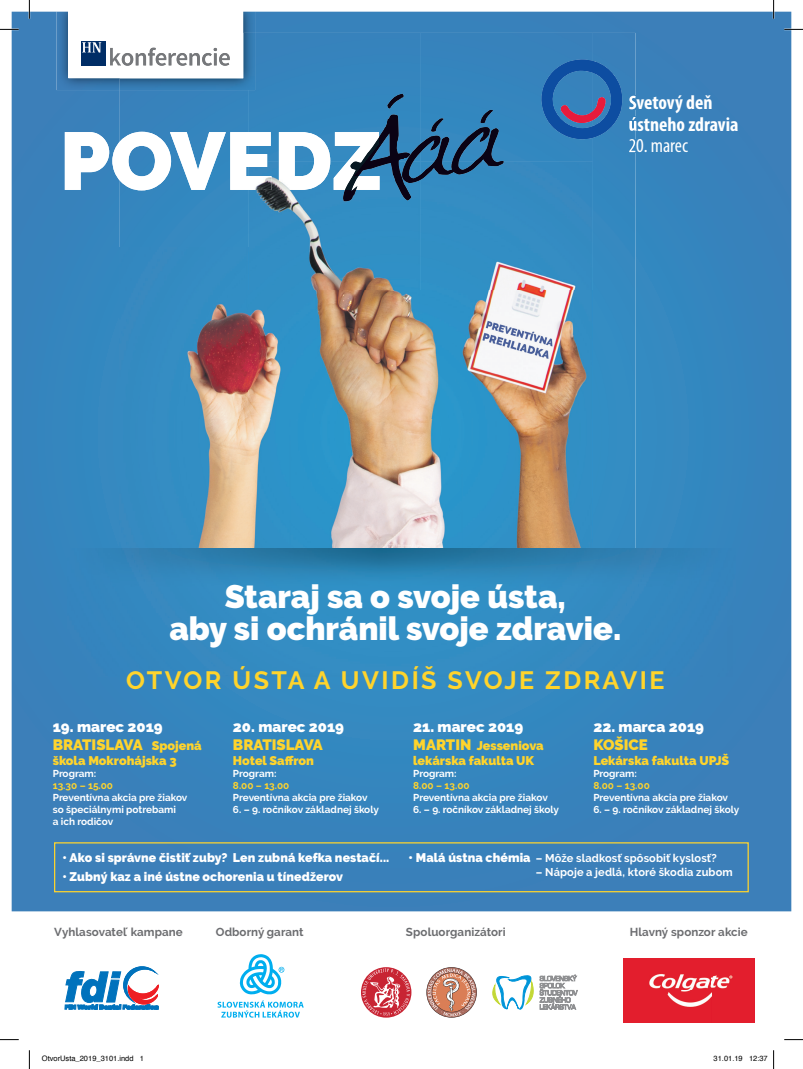
<style>
.page{position:relative;width:803px;height:1069px;background:#fff}
.page>*{position:absolute;margin:0;border:0;box-sizing:border-box;transform-origin:0 0}
.t1{font:900 32.5px/32.1px "Raleway";color:#fff;text-align:center}
.t2{font:700 25px "Raleway";letter-spacing:.1em;color:#ffd42c}
.t3{font:700 condensed 19.88px/21.4px "Myriad Pro";color:#fff}
.t4{font:condensed 19.88px "Myriad Pro";color:#fff}
.t5{font:900 15px/18px "Raleway";color:#fff}
.t6{font:900 15px "Raleway";color:#ffd42c}
.t7{font:900 12.5px "Raleway";letter-spacing:.01em;color:#fff}
.t8{font:900 12.5px/15px "Raleway";color:#ffd42c}
.t9{font:700 11.5px "Raleway";letter-spacing:.005em;color:#6c6d70}
.t10{font:700 11.25px "Raleway";letter-spacing:.01em;color:#fff}
.t11{font:700 10px/12px "Raleway";color:#fff}
.t12{font:700 10px "Raleway";color:#ffd42c}
.t13{font:7.5px "Helvetica";color:#000}
.s1{color:#ffd42c}
.s2{font-size:12.5px;color:#ffd42c}
.s3{font-size:15px}
.s4{font-weight:900;font-size:12.5px}
</style>
<div class="page">
<div style="left:12px;top:12px;width:779px;height:899px;background:#3782bb"></div>
<img style="left:56px;top:12px;width:199px;height:78px">
<div style="left:68px;top:12px;width:175px;height:66px;background:#fff"></div>
<div style="left:81px;top:41px;width:25px;height:25px;background:#002d66"></div>
<svg style="left:82px;top:42px;width:19px;height:11px"></svg>
<svg style="left:65px;top:94px;width:55px;height:107px"></svg>
<img style="left:249px;top:33px;width:344px;height:387px">
<img style="left:593px;top:33px;width:42px;height:515px">
<img style="left:120px;top:90px;width:129px;height:330px">
<img style="left:120px;top:420px;width:473px;height:128px">
<img style="left:120px;top:33px;width:135px;height:57px">
<img style="left:120px;top:33px;width:123px;height:45px">
<svg style="left:110px;top:48px;width:120px;height:18px"></svg>
<svg style="left:629px;top:96px;width:6px;height:13px"></svg>
<img style="left:629px;top:117px;width:6px;height:14px">
<svg style="left:629px;top:139px;width:6px;height:13px"></svg>
<img style="left:541px;top:59px;width:82px;height:80px">
<img style="left:560px;top:97px;width:49px;height:26px">
<img style="left:120px;top:132px;width:223px;height:58px">
<img style="left:343px;top:94px;width:68px;height:107px">
<img style="left:345px;top:137px;width:34px;height:53px">
<img style="left:402px;top:110px;width:102px;height:73px">
<img style="left:68px;top:549px;width:667px;height:127px">
<svg style="left:217px;top:1000px;width:87px;height:17px"></svg>
<svg style="left:240px;top:954px;width:44px;height:40px"></svg>
<svg style="left:65px;top:966px;width:94px;height:44px"></svg>
<img style="left:624px;top:958px;width:131px;height:64px">
<svg style="left:362px;top:968px;width:48px;height:48px"></svg>
<svg style="left:426px;top:967px;width:51px;height:50px"></svg>
<svg style="left:493px;top:974px;width:84px;height:35px"></svg>
<div style="left:54px;top:842px;width:695px;height:50px;border:1px solid #ffd42c"></div>
<svg style="left:0;top:29px;width:19px;height:1px"></svg>
<svg style="left:784px;top:29px;width:19px;height:1px"></svg>
<svg style="left:0;top:1039px;width:19px;height:1px"></svg>
<svg style="left:784px;top:1039px;width:19px;height:1px"></svg>
<svg style="left:29px;top:0;width:1px;height:19px"></svg>
<svg style="left:29px;top:1050px;width:1px;height:19px"></svg>
<svg style="left:773px;top:0;width:1px;height:19px"></svg>
<svg style="left:773px;top:1050px;width:1px;height:19px"></svg>
<h3 class="t3" style="left:628px;top:91px;width:112px">Svetový deň ústneho zdravia</h3>
<h3 class="t4" style="left:628px;top:133px;width:61px">20. marec</h3>
<h1 class="t1" style="left:169px;top:580px;width:453px">Staraj sa o svoje ústa,<br>aby si ochránil svoje zdravie.</h1>
<h2 class="t2" style="left:126px;top:666px;width:540px">OTVOR ÚSTA A UVIDÍŠ SVOJE ZDRAVIE</h2>
<h3 class="t5" style="left:53px;top:718px;width:150px">19. marec 2019<br><span class="s1">BRATISLAVA</span> <span class="s2">Spojená</span></h3>
<p class="t8" style="left:53px;top:753px;width:125px">škola Mokrohájska 3</p>
<p class="t11" style="left:53px;top:768px;width:45px">Program:</p>
<p class="t12" style="left:53px;top:780px;width:62px">13.30 – 15.00</p>
<p class="t11" style="left:53px;top:792px;width:136px">Preventívna akcia pre žiakov so špeciálnymi potrebami<br>a ich rodičov</p>
<h3 class="t5" style="left:233px;top:718px;width:113px">20. marec 2019</h3>
<h3 class="t6" style="left:233px;top:736px;width:91px">BRATISLAVA</h3>
<p class="t8" style="left:233px;top:753px;width:83px">Hotel Saffron</p>
<p class="t11" style="left:233px;top:768px;width:45px">Program:</p>
<p class="t12" style="left:233px;top:780px;width:58px">8.00 – 13.00</p>
<p class="t11" style="left:233px;top:792px;width:136px">Preventívna akcia pre žiakov</p>
<p class="t11" style="left:233px;top:804px;width:147px">6. – 9. ročníkov základnej školy</p>
<p class="t7" style="left:62px;top:850px;width:328px">• Ako si správne čistiť zuby? Len zubná kefka nestačí...</p>
<p class="t7" style="left:62px;top:869px;width:282px">• Zubný kaz a iné ústne ochorenia u tínedžerov</p>
<h3 class="t5" style="left:413px;top:718px;width:112px">21. marec 2019</h3>
<p class="t8" style="left:413px;top:738px;width:132px"><span class="s3">MARTIN</span> Jesseniova lekárska fakulta UK</p>
<p class="t11" style="left:413px;top:768px;width:45px">Program:</p>
<p class="t12" style="left:413px;top:780px;width:58px">8.00 – 13.00</p>
<p class="t11" style="left:413px;top:792px;width:136px">Preventívna akcia pre žiakov</p>
<p class="t11" style="left:413px;top:804px;width:147px">6. – 9. ročníkov základnej školy</p>
<h3 class="t5" style="left:593px;top:718px;width:112px">22. marca 2019</h3>
<h3 class="t6" style="left:593px;top:736px;width:56px">KOŠICE</h3>
<p class="t8" style="left:593px;top:753px;width:137px">Lekárska fakulta UPJŠ</p>
<p class="t11" style="left:593px;top:768px;width:45px">Program:</p>
<p class="t12" style="left:593px;top:780px;width:58px">8.00 – 13.00</p>
<p class="t11" style="left:593px;top:792px;width:136px">Preventívna akcia pre žiakov</p>
<p class="t11" style="left:593px;top:804px;width:147px">6. – 9. ročníkov základnej školy</p>
<p class="t10" style="left:408px;top:852px;width:310px"><span class="s4">• Malá ústna chémia</span> – Môže sladkosť spôsobiť kyslosť?</p>
<p class="t10" style="left:536px;top:865px;width:198px">– Nápoje a jedlá, ktoré škodia zubom</p>
<p class="t9" style="left:54px;top:925px;width:130px">Vyhlasovateľ kampane</p>
<p class="t9" style="left:216px;top:925px;width:89px">Odborný garant</p>
<p class="t9" style="left:406px;top:925px;width:101px">Spoluorganizátori</p>
<p class="t9" style="left:630px;top:925px;width:120px">Hlavný sponzor akcie</p>
<p class="t13" style="left:42px;top:1053px;width:104px">OtvorUsta_2019_3101.indd 1</p>
<p class="t13" style="left:713px;top:1053px;width:56px">31.01.19 12:37</p>
</div>
